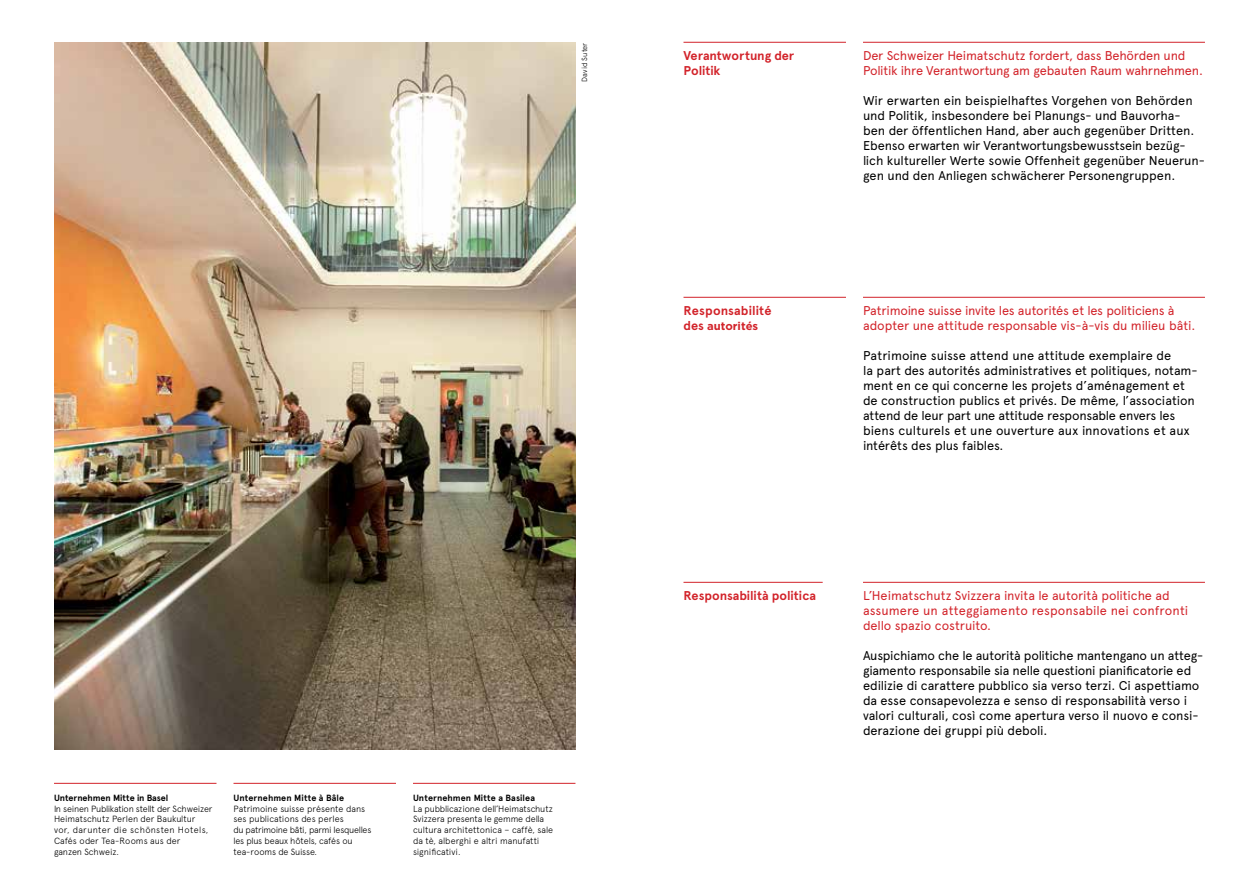
<style>
.page{position:relative;width:1259px;height:893px;background:#fff}
.page>*{position:absolute;margin:0;border:0;box-sizing:border-box;transform-origin:0 0}
.t1{font:12.75px/15px "Apercu";letter-spacing:-.01em;color:#000}
.t2{font:12.75px/15px "Apercu";letter-spacing:-.01em;color:#d2232a}
.t3{font:700 12.75px/15px "Apercu";color:#d2232a}
.t4{font:700 11.25px "Gotham";color:#d2232a}
.t5{font:300 9px/10.8px "Apercu";letter-spacing:-.01em;color:#000}
.t6{font:700 9px "Apercu";letter-spacing:.01em;color:#000}
.t7{font:300 7.5px "Apercu";letter-spacing:.01em;color:#000}
.s1{font-family:"Apercu";font-size:12.75px}
</style>
<div class="page">
<hr style="left:54px;top:783px;width:162px;height:1px;background:#d2232a">
<hr style="left:233px;top:783px;width:163px;height:1px;background:#d2232a">
<hr style="left:413px;top:783px;width:162px;height:1px;background:#d2232a">
<hr style="left:863px;top:42px;width:342px;height:1px;background:#d2232a">
<hr style="left:683px;top:42px;width:163px;height:1px;background:#d2232a">
<hr style="left:863px;top:297px;width:342px;height:1px;background:#d2232a">
<hr style="left:683px;top:297px;width:163px;height:1px;background:#d2232a">
<hr style="left:863px;top:582px;width:342px;height:1px;background:#d2232a">
<hr style="left:683px;top:582px;width:139px;height:1px;background:#d2232a">
<img style="left:54px;top:43px;width:521px;height:707px">
<p class="t7" style="left:580px;top:82px;width:41px;rotate:-90deg">David Suter</p>
<p class="t6" style="left:54px;top:792px;width:116px">Unternehmen Mitte in Basel</p>
<p class="t5" style="left:54px;top:803px;width:160px">In seinen Publikation stellt der Schweizer<br>Heimatschutz Perlen der Baukultur vor, darunter die schönsten Hotels,<br>Cafés oder Tea-Rooms aus der<br>ganzen Schweiz.</p>
<p class="t6" style="left:233px;top:792px;width:112px">Unternehmen Mitte à Bâle</p>
<p class="t5" style="left:233px;top:803px;width:139px">Patrimoine suisse présente dans ses publications des perles<br>du patrimoine bâti, parmi lesquelles les plus beaux hôtels, cafés ou tea-rooms de Suisse.</p>
<p class="t6" style="left:413px;top:792px;width:124px">Unternehmen Mitte a Basilea</p>
<p class="t5" style="left:413px;top:803px;width:142px">La pubblicazione dell’Heimatschutz<br>Svizzera presenta le gemme della cultura architettonica – caffè, sale da tè, alberghi e altri manufatti significativi.</p>
<p class="t3" style="left:683px;top:48px;width:112px">Verantwortung der<br>Politik</p>
<p class="t3" style="left:683px;top:303px;width:90px">Responsabilité</p>
<p class="t4" style="left:683px;top:319px;width:76px"><span class="s1">des</span> autorités</p>
<p class="t2" style="left:863px;top:48px;width:341px">Der Schweizer Heimatschutz fordert, dass Behörden und<br>Politik ihre Verantwortung am gebauten Raum wahrnehmen.</p>
<p class="t1" style="left:863px;top:93px;width:343px">Wir erwarten ein beispielhaftes Vorgehen von Behörden und Politik, insbesondere bei Planungs- und Bauvorha&shy;ben der öffentlichen Hand, aber auch gegenüber Dritten.<br>Ebenso erwarten wir Verantwortungsbewusstsein bezüg&shy;lich kultureller Werte sowie Offenheit gegenüber Neuerun&shy;gen und den Anliegen schwächerer Personengruppen.</p>
<p class="t2" style="left:863px;top:303px;width:334px">Patrimoine suisse invite les autorités et les politiciens à adopter une attitude responsable vis-à-vis du milieu bâti.</p>
<p class="t1" style="left:863px;top:348px;width:336px">Patrimoine suisse attend une attitude exemplaire de<br>la part des autorités administratives et politiques, notam&shy;ment en ce qui concerne les projets d’aménagement et de construction publics et privés. De même, l’association attend de leur part une attitude responsable envers les biens culturels et une ouverture aux innovations et aux intérêts des plus faibles.</p>
<p class="t3" style="left:683px;top:588px;width:134px">Responsabilità politica</p>
<p class="t2" style="left:863px;top:588px;width:327px">L’Heimatschutz Svizzera invita le autorità politiche ad assumere un atteggiamento responsabile nei confronti dello spazio costruito.</p>
<p class="t1" style="left:863px;top:648px;width:342px">Auspichiamo che le autorità politiche mantengano un atteg&shy;giamento responsabile sia nelle questioni pianificatorie ed edilizie di carattere pubblico sia verso terzi. Ci aspettiamo da esse consapevolezza e senso di responsabilità verso i valori culturali, così come apertura verso il nuovo e consi&shy;derazione dei gruppi più deboli.</p>
</div>
